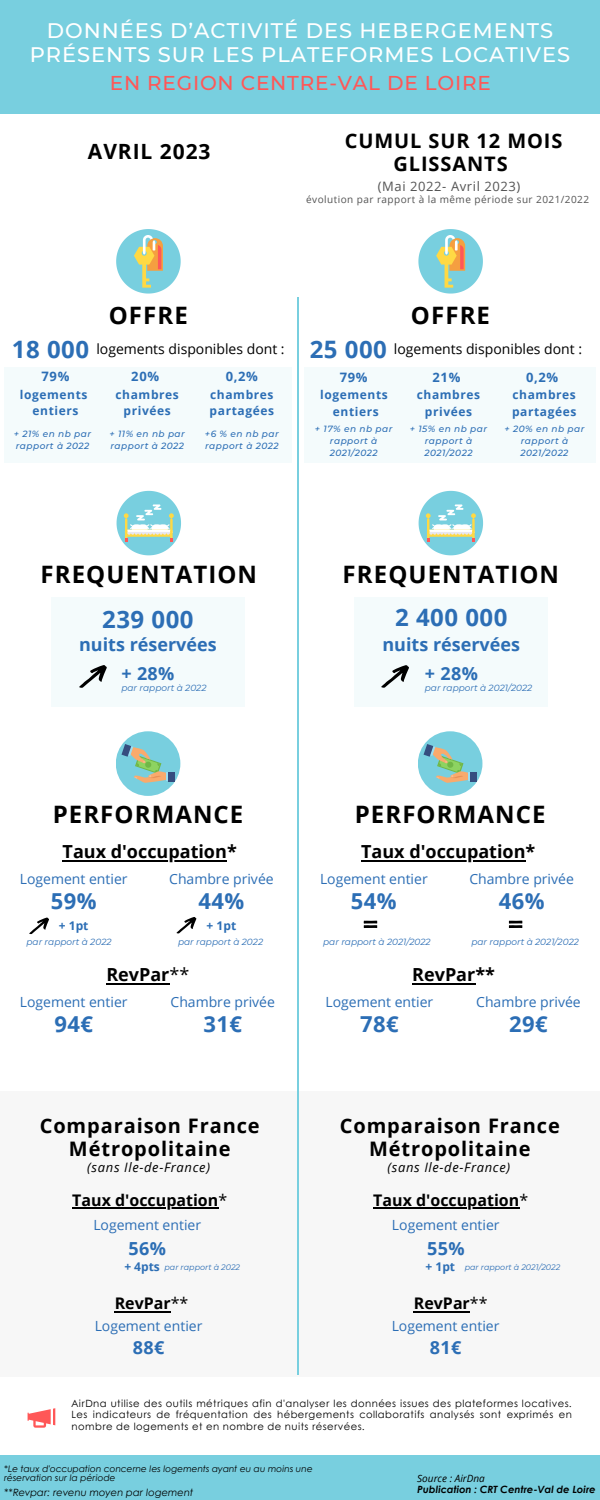
<style>
.page{position:relative;width:600px;height:1500px;background:#fff}
.page>*{position:absolute;margin:0;border:0;box-sizing:border-box;transform-origin:0 0}
.t1{font:700 24px "Open Sans";letter-spacing:.045em;color:#000}
.t2{font:700 24px "Open Sans";letter-spacing:.02em;color:#2c6eb5}
.t3{font:700 22px "Open Sans";letter-spacing:.02em;color:#2c6eb5}
.t4{font:500 21px/24.8px "Montserrat";letter-spacing:.045em;color:#fff;text-align:center}
.t5{font:700 21px "Open Sans";letter-spacing:.045em;color:#000}
.t6{font:700 20px/22.5px "Open Sans";letter-spacing:.045em;color:#000;text-align:center}
.t7{font:500 20px "Montserrat";letter-spacing:.04em;color:#ff5757}
.t8{font:700 18px "Open Sans";color:#000}
.t9{font:700 18px "Open Sans";color:#2c6eb5}
.t10{font:700 16px "Open Sans";color:#000}
.t11{font:14px "Open Sans";color:#2c6eb5}
.t12{font:14px "Open Sans";color:#000}
.t13{font:italic 13px "Open Sans";letter-spacing:.05em;color:#000}
.t14{font:700 13px "Open Sans";letter-spacing:.05em;color:#2c6eb5}
.t15{font:13px "Open Sans";letter-spacing:.045em;color:#545454}
.t16{font:700 12px/16.5px "Open Sans";letter-spacing:.05em;color:#2c6eb5;text-align:center}
.t17{font:10px/11.2px "Century Gothic";letter-spacing:.045em;color:#000;text-align:justify}
.t18{font:10px "Open Sans";letter-spacing:.045em;color:#545454}
.t19{font:italic 700 10px "Century Gothic";color:#000}
.t20{font:italic 10px "Century Gothic";color:#000}
.t21{font:italic 10px "Open Sans";color:#000}
.t22{font:italic 500 9px/12px "Montserrat";letter-spacing:.05em;color:#2c6eb5;text-align:center}
.t23{font:italic 9px "Montserrat";color:#2c6eb5}
.t24{font:italic 9px "Century Gothic";color:#000}
.t25{font:italic 8px "Montserrat";color:#2c6eb5}
.s1{font-weight:400}
</style>
<div class="page">
<div style="left:304px;top:368px;width:291px;height:95px;background:#f4fbfc"></div>
<div style="left:0;top:1091px;width:600px;height:285px;background:#f7f7f7"></div>
<hr style="left:297px;top:297px;width:2px;height:1078px;background:#78cfdf">
<div style="left:0;top:1455px;width:600px;height:45px;background:#78cfdf"></div>
<div style="left:0;top:0;width:600px;height:114px;background:#78cfdf"></div>
<div style="left:5px;top:368px;width:287px;height:95px;background:#f4fbfc"></div>
<div style="left:51px;top:597px;width:194px;height:110px;background:#f4fbfc"></div>
<div style="left:355px;top:597px;width:193px;height:110px;background:#f4fbfc"></div>
<svg style="left:381px;top:665px;width:28px;height:23px"></svg>
<svg style="left:28px;top:1408px;width:27px;height:20px"></svg>
<svg style="left:79px;top:665px;width:28px;height:23px"></svg>
<svg style="left:116px;top:229px;width:65px;height:65px"></svg>
<svg style="left:117px;top:491px;width:64px;height:64px"></svg>
<div style="left:116px;top:731px;width:64px;height:65px;background:#78cfdf;border-radius:50%"></div>
<svg style="left:121px;top:744px;width:47px;height:39px"></svg>
<div style="left:168px;top:772px;width:7px;height:10px;background:#354d7f"></div>
<div style="left:418px;top:731px;width:64px;height:65px;background:#78cfdf;border-radius:50%"></div>
<svg style="left:424px;top:744px;width:46px;height:39px"></svg>
<div style="left:470px;top:772px;width:7px;height:10px;background:#354d7f"></div>
<svg style="left:418px;top:229px;width:65px;height:65px"></svg>
<svg style="left:419px;top:491px;width:64px;height:64px"></svg>
<svg style="left:29px;top:917px;width:20px;height:18px"></svg>
<svg style="left:176px;top:917px;width:21px;height:17px"></svg>
<svg style="left:364px;top:921px;width:13px;height:7px"></svg>
<hr style="left:63px;top:860px;width:164px;height:1px;background:#000">
<hr style="left:106px;top:983px;width:64px;height:1px;background:#000">
<hr style="left:361px;top:860px;width:165px;height:1px;background:#000">
<hr style="left:412px;top:983px;width:63px;height:1px;background:#000">
<hr style="left:72px;top:1207px;width:146px;height:2px;background:#000">
<hr style="left:373px;top:1207px;width:146px;height:2px;background:#000">
<hr style="left:115px;top:1311px;width:56px;height:1px;background:#000">
<hr style="left:414px;top:1311px;width:56px;height:1px;background:#000">
<svg style="left:509px;top:921px;width:13px;height:7px"></svg>
<p class="t4" style="left:30px;top:18px;width:542px">DONNÉES D’ACTIVITÉ DES HEBERGEMENTS<br>PRÉSENTS SUR LES PLATEFORMES LOCATIVES</p>
<p class="t7" style="left:110px;top:70px;width:382px">EN REGION CENTRE-VAL DE LOIRE</p>
<p class="t5" style="left:88px;top:137px;width:124px">AVRIL 2023</p>
<p class="t6" style="left:345px;top:129px;width:219px">CUMUL SUR 12 MOIS<br>GLISSANTS</p>
<p class="t15" style="left:378px;top:177px;width:144px">(Mai 2022- Avril 2023)</p>
<p class="t18" style="left:306px;top:193px;width:284px">évolution par rapport à la même période sur 2021/2022</p>
<p class="t1" style="left:109px;top:298px;width:81px">OFFRE</p>
<p class="t1" style="left:411px;top:298px;width:81px">OFFRE</p>
<p class="t2" style="left:12px;top:332px;width:79px">18 000</p>
<p class="t12" style="left:96px;top:339px;width:190px">logements disponibles dont :</p>
<p class="t2" style="left:310px;top:332px;width:79px">25 000</p>
<p class="t12" style="left:394px;top:339px;width:190px">logements disponibles dont :</p>
<p class="t14" style="left:42px;top:367px;width:29px">79%</p>
<p class="t16" style="left:20px;top:386px;width:69px">logements</p>
<p class="t16" style="left:33px;top:402px;width:47px">entiers</p>
<p class="t14" style="left:131px;top:367px;width:29px">20%</p>
<p class="t16" style="left:116px;top:386px;width:65px">chambres privées</p>
<p class="t14" style="left:226px;top:367px;width:34px">0,2%</p>
<p class="t16" style="left:210px;top:386px;width:66px;text-align:left">chambres partagées</p>
<p class="t14" style="left:340px;top:368px;width:29px">79%</p>
<p class="t16" style="left:320px;top:386px;width:69px">logements</p>
<p class="t16" style="left:333px;top:403px;width:47px">entiers</p>
<p class="t14" style="left:433px;top:368px;width:29px">21%</p>
<p class="t16" style="left:417px;top:386px;width:65px">chambres privées</p>
<p class="t14" style="left:526px;top:368px;width:34px">0,2%</p>
<p class="t16" style="left:512px;top:386px;width:66px;text-align:left">chambres partagées</p>
<p class="t22" style="left:14px;top:428px;width:79px;text-align:left">+ 21% en nb par rapport à 2022</p>
<p class="t22" style="left:110px;top:428px;width:77px;text-align:left">+ 11% en nb par rapport à 2022</p>
<p class="t22" style="left:205px;top:428px;width:75px;text-align:left">+6 % en nb par rapport à 2022</p>
<p class="t22" style="left:315px;top:423px;width:79px">+ 17% en nb par rapport à<br>2021/2022</p>
<p class="t22" style="left:410px;top:423px;width:79px">+ 15% en nb par rapport à<br>2021/2022</p>
<p class="t22" style="left:505px;top:423px;width:81px">+ 20% en nb par rapport à<br>2021/2022</p>
<p class="t1" style="left:41px;top:557px;width:218px">FREQUENTATION</p>
<p class="t1" style="left:343px;top:557px;width:218px">FREQUENTATION</p>
<p class="t2" style="left:102px;top:602px;width:93px">239 000</p>
<p class="t2" style="left:395px;top:601px;width:114px">2 400 000</p>
<p class="t9" style="left:79px;top:631px;width:139px">nuits réservées</p>
<p class="t9" style="left:383px;top:631px;width:139px">nuits réservées</p>
<p class="t9" style="left:121px;top:661px;width:55px">+ 28%</p>
<p class="t9" style="left:425px;top:661px;width:55px">+ 28%</p>
<p class="t23" style="left:121px;top:683px;width:87px">par rapport à 2022</p>
<p class="t23" style="left:425px;top:683px;width:109px">par rapport à 2021/2022</p>
<p class="t1" style="left:53px;top:797px;width:192px">PERFORMANCE</p>
<p class="t1" style="left:355px;top:797px;width:192px">PERFORMANCE</p>
<p class="t8" style="left:63px;top:839px;width:176px">Taux d'occupation*</p>
<p class="t8" style="left:361px;top:839px;width:176px">Taux d'occupation*</p>
<p class="t11" style="left:20px;top:869px;width:109px">Logement entier</p>
<p class="t11" style="left:169px;top:869px;width:106px">Chambre privée</p>
<p class="t11" style="left:320px;top:869px;width:109px">Logement entier</p>
<p class="t11" style="left:469px;top:869px;width:106px">Chambre privée</p>
<p class="t3" style="left:51px;top:885px;width:47px">59%</p>
<p class="t3" style="left:199px;top:885px;width:47px">44%</p>
<p class="t16" style="left:207px;top:917px;width:31px">+ 1pt</p>
<p class="t23" style="left:178px;top:936px;width:87px">par rapport à 2022</p>
<p class="t16" style="left:59px;top:917px;width:31px">+ 1pt</p>
<p class="t23" style="left:26px;top:936px;width:87px">par rapport à 2022</p>
<p class="t3" style="left:351px;top:885px;width:47px">54%</p>
<p class="t3" style="left:499px;top:885px;width:47px">46%</p>
<p class="t23" style="left:323px;top:936px;width:109px">par rapport à 2021/2022</p>
<p class="t23" style="left:471px;top:936px;width:109px">par rapport à 2021/2022</p>
<p class="t8" style="left:106px;top:962px;width:84px">RevPar<span class="s1">**</span></p>
<p class="t8" style="left:412px;top:962px;width:84px">RevPar**</p>
<p class="t11" style="left:171px;top:992px;width:106px">Chambre privée</p>
<p class="t11" style="left:20px;top:992px;width:109px">Logement entier</p>
<p class="t11" style="left:326px;top:992px;width:109px">Logement entier</p>
<p class="t3" style="left:360px;top:1009px;width:40px">78€</p>
<p class="t3" style="left:54px;top:1009px;width:40px">94€</p>
<p class="t3" style="left:203px;top:1009px;width:40px">31€</p>
<p class="t11" style="left:476px;top:992px;width:106px">Chambre privée</p>
<p class="t3" style="left:509px;top:1009px;width:40px">29€</p>
<p class="t6" style="left:40px;top:1114px;width:222px">Comparaison France<br>Métropolitaine</p>
<p class="t13" style="left:87px;top:1158px;width:124px">(sans Ile-de-France)</p>
<p class="t6" style="left:340px;top:1114px;width:222px">Comparaison France<br>Métropolitaine</p>
<p class="t13" style="left:387px;top:1158px;width:124px">(sans Ile-de-France)</p>
<p class="t10" style="left:72px;top:1189px;width:156px">Taux d'occupation<span class="s1">*</span></p>
<p class="t10" style="left:373px;top:1189px;width:156px">Taux d'occupation<span class="s1">*</span></p>
<p class="t11" style="left:93px;top:1215px;width:109px">Logement entier</p>
<p class="t9" style="left:129px;top:1236px;width:39px">56%</p>
<p class="t11" style="left:392px;top:1215px;width:109px">Logement entier</p>
<p class="t9" style="left:427px;top:1236px;width:39px">55%</p>
<p class="t16" style="left:124px;top:1259px;width:37px">+ 4pts</p>
<p class="t25" style="left:165px;top:1263px;width:77px">par rapport à 2022</p>
<p class="t16" style="left:426px;top:1259px;width:31px">+ 1pt</p>
<p class="t25" style="left:465px;top:1263px;width:97px">par rapport à 2021/2022</p>
<p class="t10" style="left:115px;top:1292px;width:75px">RevPar<span class="s1">**</span></p>
<p class="t10" style="left:414px;top:1292px;width:75px">RevPar<span class="s1">**</span></p>
<p class="t11" style="left:95px;top:1317px;width:109px">Logement entier</p>
<p class="t9" style="left:133px;top:1334px;width:33px">88€</p>
<p class="t11" style="left:392px;top:1317px;width:109px">Logement entier</p>
<p class="t9" style="left:430px;top:1334px;width:33px">81€</p>
<p class="t17" style="left:72px;top:1398px;width:502px">AirDna utilise des outils métriques afin d'analyser les données issues des plateformes locatives.<br>Les indicateurs de fréquentation des hébergements collaboratifs analysés sont exprimés en nombre de logements et en nombre de nuits réservées.</p>
<p class="t24" style="left:4px;top:1462px;width:310px">*Le taux d'occupation concerne les logements ayant eu au moins une</p>
<p class="t24" style="left:4px;top:1471px;width:113px">réservation sur la période</p>
<p class="t20" style="left:4px;top:1484px;width:191px">**Revpar: revenu moyen par logement</p>
<p class="t21" style="left:417px;top:1471px;width:69px">Source : AirDna</p>
<p class="t19" style="left:417px;top:1482px;width:180px">Publication : CRT Centre-Val de Loire</p>
</div>
